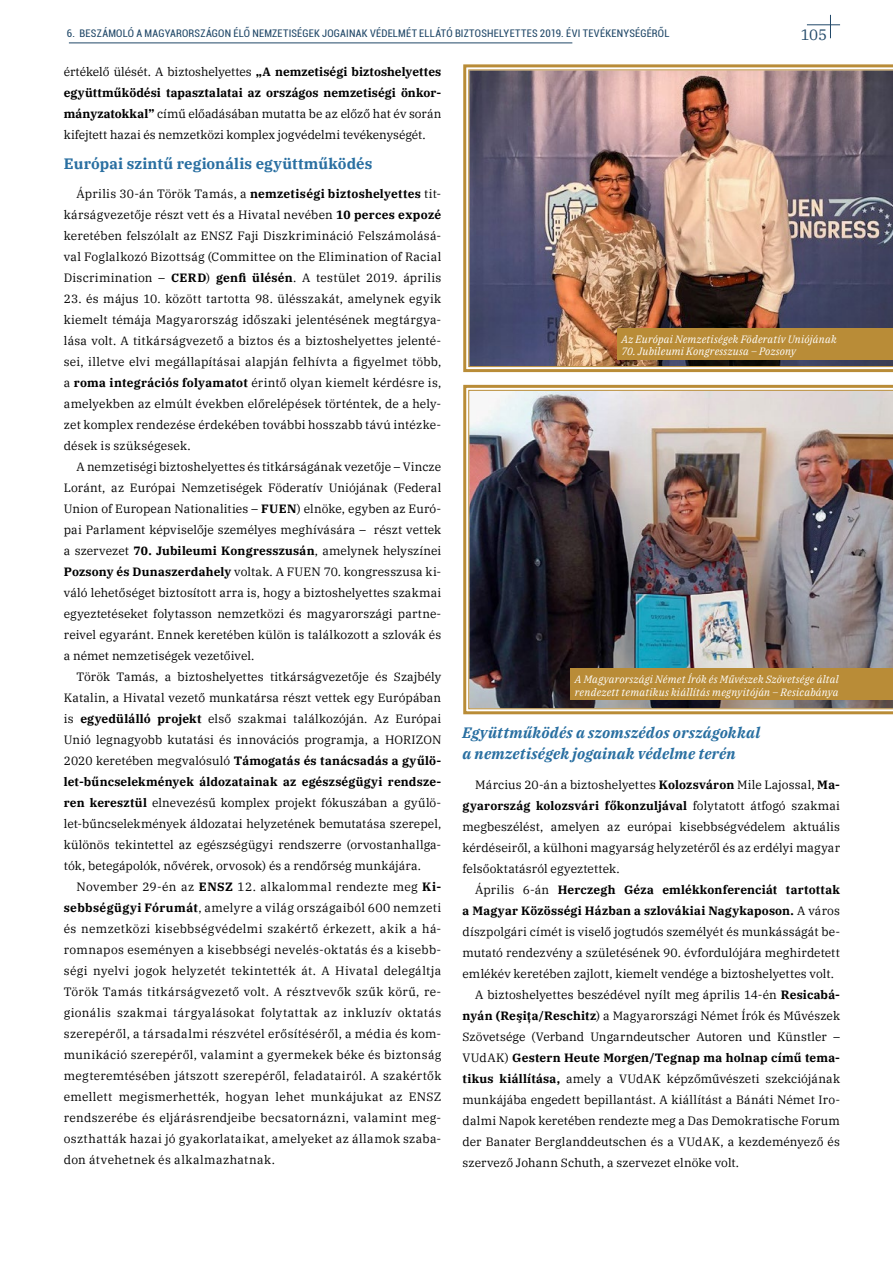
<style>
.page{position:relative;width:893px;height:1263px;background:#fff}
.page>*{position:absolute;margin:0;border:0;box-sizing:border-box;transform-origin:0 0}
.t1{font:italic 700 15px/21px "IBM Plex Serif";letter-spacing:.015em;color:#296fa1}
.t2{font:700 15px "IBM Plex Serif";letter-spacing:.01em;color:#296fa1}
.t3{font:15px "IBM Plex Serif";color:#214868}
.t4{font:12px/21px "IBM Plex Serif";letter-spacing:.01em;color:#000;text-align:justify}
.t5{font:700 12px "IBM Plex Serif";letter-spacing:.015em;color:#000}
.t6{font:italic 10.5px/12.6px "IBM Plex Serif";letter-spacing:.02em;color:#fff}
.t7{font:condensed 10.5px "Roboto";letter-spacing:.02em;color:#214868}
.s1{font-weight:700}
.s2{font-weight:400}
</style>
<div class="page">
<svg style="left:830px;top:15px;width:1px;height:23px"></svg>
<hr style="left:807px;top:24px;width:33px;height:1px;background:#214868">
<hr style="left:69px;top:43px;width:503px;height:1px;background:#214868">
<svg style="left:463px;top:64px;width:430px;height:309px"></svg>
<img style="left:468px;top:69px;width:425px;height:298px">
<div style="left:617px;top:328px;width:276px;height:32px;background:#b98c37"></div>
<svg style="left:463px;top:384px;width:430px;height:331px"></svg>
<img style="left:468px;top:390px;width:425px;height:319px">
<div style="left:571px;top:668px;width:322px;height:32px;background:#b98c37"></div>
<p class="t7" style="left:67px;top:26px;width:604px">6. BESZÁMOLÓ A MAGYARORSZÁGON ÉLŐ NEMZETISÉGEK JOGAINAK VÉDELMÉT ELLÁTÓ BIZTOSHELYETTES 2019. ÉVI TEVÉKENYSÉGÉRŐL</p>
<p class="t3" style="left:801px;top:24px;width:28px">105</p>
<p class="t4" style="left:64px;top:60px;width:379px">értékelő ülését. A biztoshelyettes <span class="s1">„A nemzetiségi biztoshelyettes együttműködési tapasztalatai az országos nemzetiségi önkor&shy;mányzatokkal”</span> című előadásában mutatta be az előző hat év során kifejtett hazai és nemzetközi komplex jogvédelmi tevékenységét.</p>
<p class="t2" style="left:64px;top:151px;width:310px">Európai szintű regionális együttműködés</p>
<p class="t4" style="left:64px;top:182px;width:379px;text-indent:13px">Április 30-án Török Tamás, a <span class="s1">nemzetiségi biztoshelyettes</span> tit&shy;kárságvezetője részt vett és a Hivatal nevében <span class="s1">10 perces expozé </span>keretében felszólalt az ENSZ Faji Diszkrimináció Felszámolásá&shy;val Foglalkozó Bizottság (Committee on the Elimination of Racial Discrimination – <span class="s1">CERD</span>) <span class="s1">genfi ülésén</span>. A testület 2019. április</p>
<p class="t4" style="left:64px;top:287px;width:379px">23. és május 10. között tartotta 98. ülésszakát, amelynek egyik kiemelt témája Magyarország időszaki jelentésének megtárgya&shy;lása volt. A titkárságvezető a biztos és a biztoshelyettes jelenté&shy;sei, illetve elvi megállapításai alapján felhívta a figyelmet több, a <span class="s1">roma integrációs folyamatot</span> érintő olyan kiemelt kérdésre is, amelyekben az elmúlt években előrelépések történtek, de a hely&shy;zet komplex rendezése érdekében további hosszabb távú intézke&shy;dések is szükségesek.</p>
<p class="t4" style="left:64px;top:455px;width:379px;text-indent:13px">A nemzetiségi biztoshelyettes és titkárságának vezetője – Vincze Loránt, az Európai Nemzetiségek Föderatív Uniójának (Federal Union of European Nationalities – <span class="s1">FUEN</span>) elnöke, egyben az Euró&shy;pai Parlament képviselője személyes meghívására – részt vettek a szervezet <span class="s1">70. Jubileumi Kongresszusán</span>, amelynek helyszínei <span class="s1">Pozsony és Dunaszerdahely</span> voltak. A FUEN 70. kongresszusa ki&shy;váló lehetőséget biztosított arra is, hogy a biztoshelyettes szakmai egyeztetéseket folytasson nemzetközi és magyarországi partne&shy;reivel egyaránt. Ennek keretében külön is találkozott a szlovák és a német nemzetiségek vezetőivel.</p>
<p class="t4" style="left:64px;top:665px;width:379px;text-indent:13px">Török Tamás, a biztoshelyettes titkárságvezetője és Szajbély Katalin, a Hivatal vezető munkatársa részt vettek egy Európában is <span class="s1">egyedülálló projekt</span> első szakmai találkozóján. Az Európai Unió legnagyobb kutatási és innovációs programja, a HORIZON 2020 keretében megvalósuló <span class="s1">Támogatás és tanácsadás a gyűlö&shy;let-bűncselekmények áldozatainak az egészségügyi rendsze&shy;ren keresztül</span> elnevezésű komplex projekt fókuszában a gyűlö&shy;let-bűncselekmények áldozatai helyzetének bemutatása szerepel, különös tekintettel az egészségügyi rendszerre (orvostanhallga&shy;tók, betegápolók, nővérek, orvosok) és a rendőrség munkájára.</p>
<p class="t4" style="left:64px;top:875px;width:379px;text-indent:13px">November 29-én az <span class="s1">ENSZ</span> 12. alkalommal rendezte meg <span class="s1">Ki&shy;sebbségügyi Fórumát</span>, amelyre a világ országaiból 600 nemzeti és nemzetközi kisebbségvédelmi szakértő érkezett, akik a há&shy;romnapos eseményen a kisebbségi nevelés-oktatás és a kisebb&shy;ségi nyelvi jogok helyzetét tekintették át. A Hivatal delegáltja Török Tamás titkárságvezető volt. A résztvevők szűk körű, re&shy;gionális szakmai tárgyalásokat folytattak az inkluzív oktatás szerepéről, a társadalmi részvétel erősítéséről, a média és kom&shy;munikáció szerepéről, valamint a gyermekek béke és biztonság megteremtésében játszott szerepéről, feladatairól. A szakértők emellett megismerhették, hogyan lehet munkájukat az ENSZ rendszerébe és eljárásrendjeibe becsatornázni, valamint meg&shy;oszthatták hazai jó gyakorlataikat, amelyeket az államok szaba&shy;don átvehetnek és alkalmazhatnak.</p>
<p class="t6" style="left:621px;top:332px;width:217px">Az Európai Nemzetiségek Föderatív Uniójának</p>
<p class="t6" style="left:621px;top:344px;width:176px">70. Jubileumi Kongresszusa – Pozsony</p>
<p class="t6" style="left:575px;top:672px;width:265px">A Magyarországi Német Írók és Művészek Szövetsége által rendezett tematikus kiállítás megnyitóján – Resicabánya</p>
<p class="t1" style="left:463px;top:721px;width:299px">Együttműködés a szomszédos országokkal a nemzetiségek jogainak védelme terén</p>
<p class="t4" style="left:463px;top:773px;width:379px;text-indent:13px">Március 20-án a biztoshelyettes <span class="s1">Kolozsváron</span> Mile Lajossal, <span class="s1">Ma&shy;gyarország kolozsvári főkonzuljával</span> folytatott átfogó szakmai megbeszélést, amelyen az európai kisebbségvédelem aktuális kérdéseiről, a külhoni magyarság helyzetéről és az erdélyi magyar felsőoktatásról egyeztettek.</p>
<p class="t5" style="left:475px;top:880px;width:366px"><span class="s2">Április 6-án</span> Herczegh Géza emlékkonferenciát tartottak</p>
<p class="t5" style="left:463px;top:901px;width:379px">a Magyar Közösségi Házban a szlovákiai Nagykaposon. <span class="s2">A város</span></p>
<p class="t4" style="left:463px;top:920px;width:379px">díszpolgári címét is viselő jogtudós személyét és munkásságát be-</p>
<p class="t4" style="left:463px;top:941px;width:379px">mutató rendezvény a születésének 90. évfordulójára meghirdetett</p>
<p class="t4" style="left:463px;top:962px;width:373px">emlékév keretében zajlott, kiemelt vendége a biztoshelyettes volt.</p>
<p class="t4" style="left:475px;top:983px;width:366px">A biztoshelyettes beszédével nyílt meg április 14-én <span class="s1">Resicabá-</span></p>
<p class="t4" style="left:463px;top:1004px;width:379px"><span class="s1">nyán (Reşiţa/Reschitz</span>) a Magyarországi Német Írók és Művészek</p>
<p class="t4" style="left:463px;top:1025px;width:379px">Szövetsége (Verband Ungarndeutscher Autoren und Künstler –</p>
<p class="t5" style="left:463px;top:1048px;width:379px"><span class="s2">VUdAK)</span> Gestern Heute Morgen/Tegnap ma holnap című tema-</p>
<p class="t4" style="left:463px;top:1067px;width:379px"><span class="s1">tikus kiállítása,</span> amely a VUdAK képzőművészeti szekciójának</p>
<p class="t4" style="left:463px;top:1088px;width:379px">munkájába engedett bepillantást. A kiállítást a Bánáti Német Iro-</p>
<p class="t4" style="left:463px;top:1109px;width:379px">dalmi Napok keretében rendezte meg a Das Demokratische Forum</p>
<p class="t4" style="left:463px;top:1130px;width:379px">der Banater Berglanddeutschen és a VUdAK, a kezdeményező és</p>
<p class="t4" style="left:463px;top:1151px;width:278px">szervező Johann Schuth, a szervezet elnöke volt.</p>
</div>
